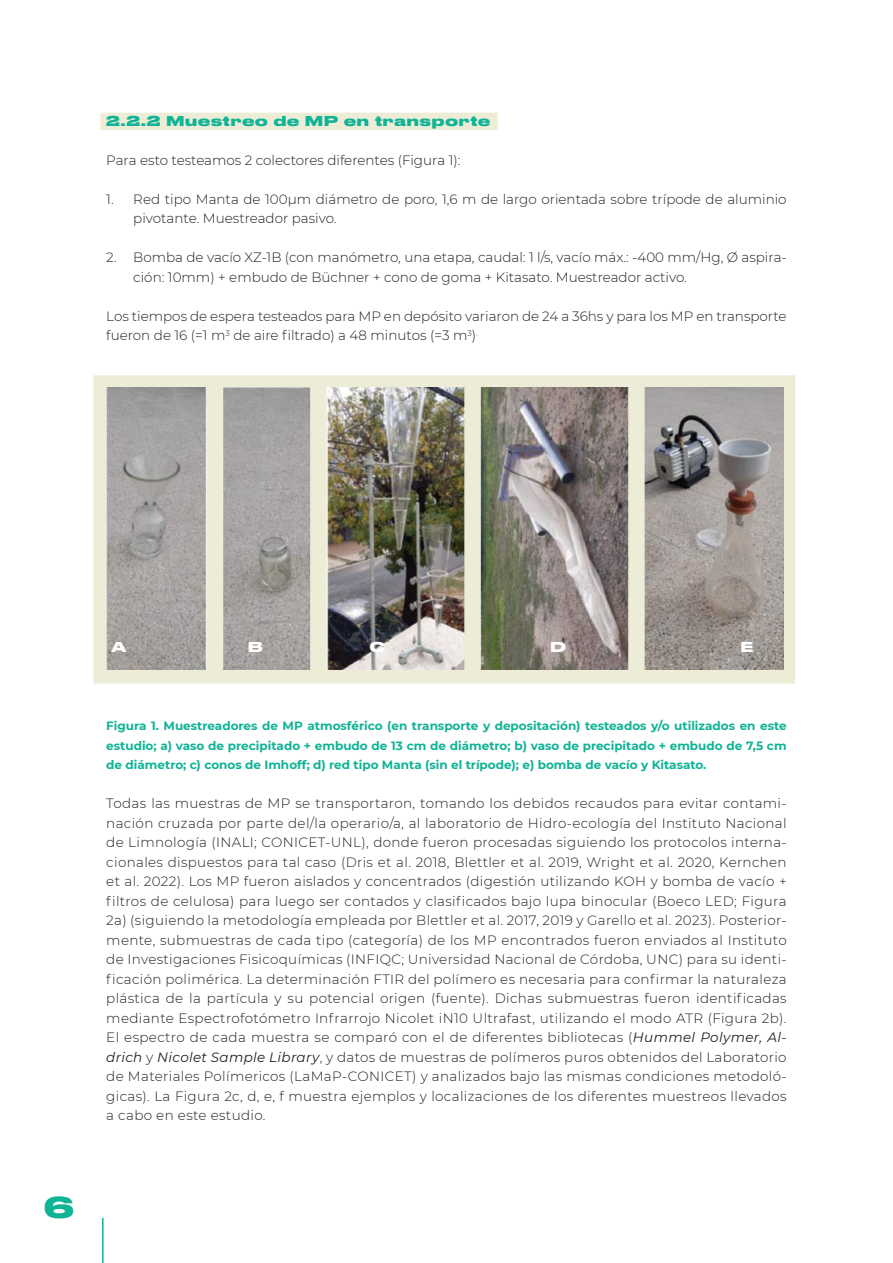
<style>
.page{position:relative;width:893px;height:1263px;background:#fff}
.page>*{position:absolute;margin:0;border:0;box-sizing:border-box;transform-origin:0 0}
.t1{font:700 28.5px "Druk Wide";color:#0fb395}
.t2{font:300 13.5px/19.5px "Montserrat";color:#231f20}
.t3{font:700 13.5px "Druk Wide";letter-spacing:.07em;color:#0fb395}
.t4{font:700 13.5px "Druk Wide";color:#fff}
.t5{font:700 12px/19.5px "Montserrat";color:#0fb395;text-align:justify}
.s1{font-weight:400;font-style:italic}
</style>
<div class="page">
<hr style="left:102px;top:1218px;width:2px;height:45px;background:#0fb395">
<div style="left:100px;top:113px;width:397px;height:17px;background:#edecd6"></div>
<div style="left:94px;top:375px;width:701px;height:309px;background:#edecd6;border:2px solid #edecd6"></div>
<img style="left:106px;top:387px;width:677px;height:282px">
<div style="left:207px;top:382px;width:16px;height:292px;background:#edecd6"></div>
<div style="left:310px;top:382px;width:17px;height:292px;background:#edecd6;border:2px solid #edecd6"></div>
<div style="left:464px;top:382px;width:16px;height:292px;background:#edecd6;border:2px solid #edecd6"></div>
<div style="left:628px;top:382px;width:17px;height:292px;background:#edecd6;border:2px solid #edecd6"></div>
<p class="t3" style="left:106px;top:110px;width:385px">2.2.2 Muestreo de MP en transporte</p>
<p class="t2" style="left:106px;top:150px;width:356px">Para esto testeamos 2 colectores diferentes (Figura 1):</p>
<p class="t2" style="left:133px;top:189px;width:655px;text-indent:-27px">1. Red tipo Manta de 100µm diámetro de poro, 1,6 m de largo orientada sobre trípode de aluminio pivotante. Muestreador pasivo.</p>
<p class="t2" style="left:133px;top:247px;width:655px;text-indent:-27px">2. Bomba de vacío XZ-1B (con manómetro, una etapa, caudal: 1 l/s, vacío máx.: -400 mm/Hg, Ø aspira&shy;ción: 10mm) + embudo de Büchner + cono de goma + Kitasato. Muestreador activo.</p>
<p class="t2" style="left:106px;top:306px;width:682px">Los tiempos de espera testeados para MP en depósito variaron de 24 a 36hs y para los MP en transporte fueron de 16 (=1 m<sup>3</sup> de aire filtrado) a 48 minutos (=3 m<sup>3</sup>)<sup>.</sup></p>
<h1 class="t1" style="left:44px;top:1184px;width:31px">6</h1>
<p class="t4" style="left:111px;top:636px;width:16px">A</p>
<p class="t4" style="left:248px;top:636px;width:16px">B</p>
<p class="t4" style="left:370px;top:636px;width:17px">C</p>
<p class="t4" style="left:550px;top:636px;width:17px">D</p>
<p class="t4" style="left:741px;top:636px;width:14px">E</p>
<p class="t5" style="left:106px;top:716px;width:682px">Figura 1. Muestreadores de MP atmosférico (en transporte y depositación) testeados y/o utilizados en este estudio; a) vaso de precipitado + embudo de 13 cm de diámetro; b) vaso de precipitado + embudo de 7,5 cm de diámetro; c) conos de Imhoff; d) red tipo Manta (sin el trípode); e) bomba de vacío y Kitasato.</p>
<p class="t2" style="left:106px;top:793px;width:682px;text-align:justify">Todas las muestras de MP se transportaron, tomando los debidos recaudos para evitar contami&shy;nación cruzada por parte del/la operario/a, al laboratorio de Hidro-ecología del Instituto Nacional de Limnología (INALI; CONICET-UNL), donde fueron procesadas siguiendo los protocolos interna&shy;cionales dispuestos para tal caso (Dris et al. 2018, Blettler et al. 2019, Wright et al. 2020, Kernchen et al. 2022). Los MP fueron aislados y concentrados (digestión utilizando KOH y bomba de vacío + filtros de celulosa) para luego ser contados y clasificados bajo lupa binocular (Boeco LED; Figura 2a) (siguiendo la metodología empleada por Blettler et al. 2017, 2019 y Garello et al. 2023). Posterior&shy;mente, submuestras de cada tipo (categoría) de los MP encontrados fueron enviados al Instituto de Investigaciones Fisicoquímicas (INFIQC; Universidad Nacional de Córdoba, UNC) para su identi&shy;ficación polimérica. La determinación FTIR del polímero es necesaria para confirmar la naturaleza plástica de la partícula y su potencial origen (fuente). Dichas submuestras fueron identificadas mediante Espectrofotómetro Infrarrojo Nicolet iN10 Ultrafast, utilizando el modo ATR (Figura 2b).<br>El espectro de cada muestra se comparó con el de diferentes bibliotecas (<span class="s1">Hummel Polymer, Al&shy;drich</span> y <span class="s1">Nicolet Sample Library</span>, y datos de muestras de polímeros puros obtenidos del Laboratorio de Materiales Polímericos (LaMaP-CONICET) y analizados bajo las mismas condiciones metodoló&shy;gicas). La Figura 2c, d, e, f muestra ejemplos y localizaciones de los diferentes muestreos llevados a cabo en este estudio.</p>
</div>
